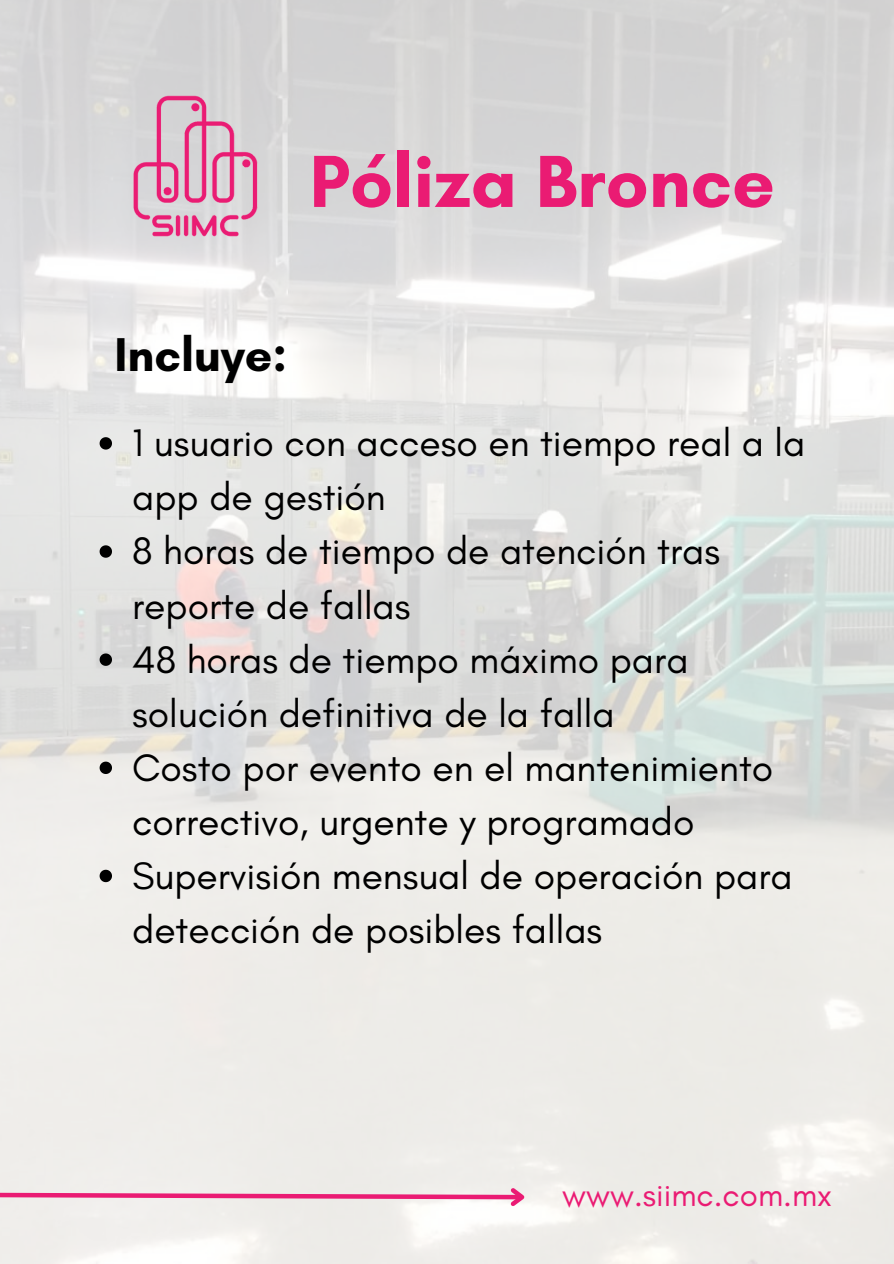
<style>
.page{position:relative;width:894px;height:1264px;background:#fff}
.page>*{position:absolute;margin:0;border:0;box-sizing:border-box;transform-origin:0 0}
.t1{font:700 75px "Glacial Indifference";color:#ea1b73}
.t2{font:700 48.3px "Glacial Indifference";color:#000}
.t3{font:39px/54px "Glacial Indifference";color:#000}
.t4{font:33px "Glacial Indifference";color:#ea1b73}
</style>
<div class="page">
<img style="left:0;top:0;width:893px;height:1263px">
<svg style="left:100px;top:437px;width:12px;height:12px"></svg>
<svg style="left:100px;top:545px;width:12px;height:12px"></svg>
<svg style="left:100px;top:653px;width:12px;height:13px"></svg>
<svg style="left:100px;top:761px;width:12px;height:13px"></svg>
<svg style="left:100px;top:869px;width:12px;height:13px"></svg>
<img style="left:119px;top:89px;width:155px;height:155px">
<svg style="left:0;top:1183px;width:529px;height:27px;background:#efcad7"></svg>
<h1 class="t1" style="left:309px;top:136px;width:466px">Póliza Bronce</h1>
<p class="t2" style="left:114px;top:325px;width:174px">Incluye:</p>
<p class="t3" style="left:132px;top:415px;width:674px">1 usuario con acceso en tiempo real a la app de gestión<br>8 horas de tiempo de atención tras reporte de fallas<br>48 horas de tiempo máximo para solución definitiva de la falla<br>Costo por evento en el mantenimiento correctivo, urgente y programado<br>Supervisión mensual de operación para detección de posibles fallas</p>
<p class="t4" style="left:562px;top:1174px;width:271px">www.siimc.com.mx</p>
</div>
